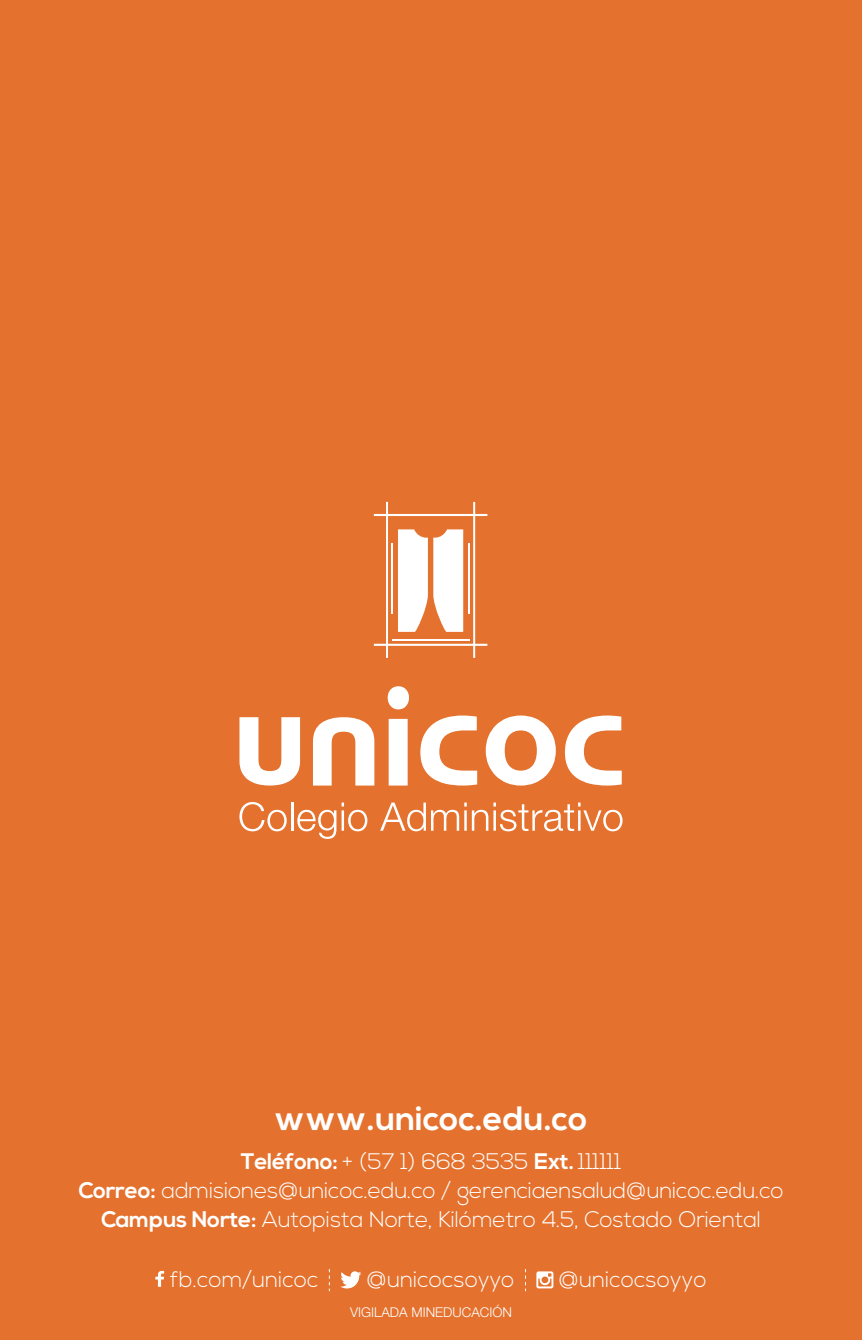
<style>
.page{position:relative;width:862px;height:1340px;background:#fff}
.page>*{position:absolute;margin:0;border:0;box-sizing:border-box;transform-origin:0 0}
.t1{font:700 33.75px "Nexa";color:#fff}
.t2{font:300 22.5px/29.2px "Nexa";letter-spacing:-.01em;color:#fff;text-align:center}
.t3{font:300 13.5px "Helvetica Neue LT Std";color:#fff}
.s1{font-weight:700}
</style>
<div class="page">
<div style="left:0;top:0;width:861px;height:1339px;background:#e4712d"></div>
<svg style="left:239px;top:802px;width:47px;height:29px"></svg>
<hr style="left:290px;top:802px;width:3px;height:28px;background:#fff">
<svg style="left:297px;top:802px;width:70px;height:37px"></svg>
<svg style="left:380px;top:802px;width:45px;height:29px"></svg>
<svg style="left:431px;top:802px;width:191px;height:29px"></svg>
<svg style="left:373px;top:502px;width:114px;height:156px"></svg>
<svg style="left:239px;top:717px;width:61px;height:68px"></svg>
<svg style="left:313px;top:717px;width:61px;height:68px"></svg>
<svg style="left:387px;top:686px;width:22px;height:99px"></svg>
<svg style="left:485px;top:715px;width:70px;height:70px"></svg>
<svg style="left:420px;top:715px;width:57px;height:70px"></svg>
<svg style="left:564px;top:715px;width:57px;height:70px"></svg>
<svg style="left:329px;top:1269px;width:1px;height:22px"></svg>
<svg style="left:525px;top:1269px;width:1px;height:22px"></svg>
<svg style="left:155px;top:1270px;width:9px;height:16px"></svg>
<svg style="left:340px;top:1271px;width:21px;height:17px"></svg>
<svg style="left:536px;top:1271px;width:17px;height:17px"></svg>
<h1 class="t1" style="left:274px;top:1098px;width:314px">www.unicoc.edu.co</h1>
<p class="t2" style="left:78px;top:1147px;width:706px"><span class="s1">Teléfono:</span> + (57 1) 668 3535 <span class="s1">Ext.</span> 111111<br><span class="s1">Correo:</span> admisiones@unicoc.edu.co / gerenciaensalud@unicoc.edu.co<br><span class="s1">Campus Norte:</span> Autopista Norte, Kilómetro 4.5, Costado Oriental</p>
<p class="t2" style="left:170px;top:1265px;width:150px">fb.com/unicoc</p>
<p class="t2" style="left:366px;top:1265px;width:150px">@unicocsoyyo</p>
<p class="t2" style="left:558px;top:1265px;width:150px">@unicocsoyyo</p>
<p class="t3" style="left:350px;top:1303px;width:163px">VIGILADA MINEDUCACIÓN</p>
</div>
